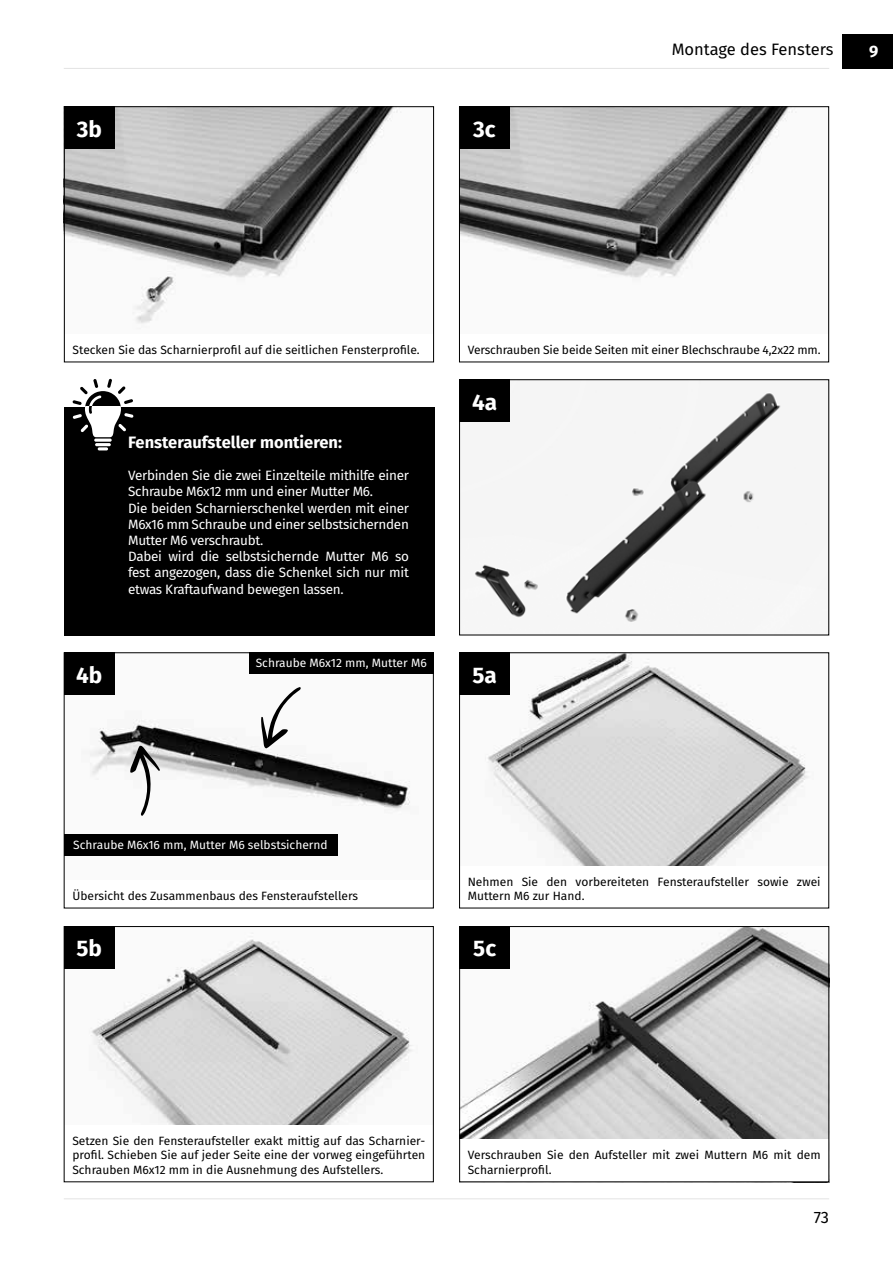
<style>
.page{position:relative;width:893px;height:1263px;background:#fff}
.page>*{position:absolute;margin:0;border:0;box-sizing:border-box;transform-origin:0 0}
.t1{font:700 22.5px "Fira Sans";color:#fff}
.t2{font:700 16.5px "Fira Sans";color:#fff}
.t3{font:16.5px "Fira Sans";color:#000}
.t4{font:13.5px/16.2px "Fira Sans";letter-spacing:-.02em;color:#fff}
.t5{font:12px/14.4px "Fira Sans";color:#000}
.t6{font:12px "Fira Sans";color:#fff}
</style>
<div class="page">
<hr style="left:64px;top:1198px;width:765px;height:1px;background:#e3e3e3">
<img style="left:461px;top:108px;width:336px;height:170px">
<img style="left:66px;top:108px;width:335px;height:216px">
<img style="left:467px;top:381px;width:359px;height:241px">
<img style="left:64px;top:719px;width:370px;height:190px">
<img style="left:485px;top:654px;width:324px;height:212px">
<img style="left:91px;top:933px;width:322px;height:192px">
<img style="left:461px;top:928px;width:366px;height:211px">
<svg style="left:130px;top:746px;width:30px;height:70px"></svg>
<svg style="left:261px;top:687px;width:40px;height:61px"></svg>
<hr style="left:64px;top:68px;width:765px;height:1px;background:#e3e3e3">
<div style="left:842px;top:34px;width:51px;height:34px;background:#000"></div>
<div style="left:64px;top:880px;width:370px;height:28px;background:#fff"></div>
<div style="left:249px;top:652px;width:185px;height:22px;background:#000"></div>
<div style="left:64px;top:834px;width:273px;height:22px;background:#000"></div>
<div style="left:64px;top:407px;width:370px;height:228px;background:#000"></div>
<hr style="left:94px;top:439px;width:18px;height:3px;background:#fff;border-radius:2px">
<hr style="left:95px;top:443px;width:16px;height:3px;background:#fff;border-radius:2px">
<svg style="left:98px;top:447px;width:10px;height:3px"></svg>
<svg style="left:72px;top:379px;width:62px;height:58px"></svg>
<div style="left:459px;top:106px;width:370px;height:256px;border:1px solid #000"></div>
<div style="left:64px;top:106px;width:370px;height:256px;border:1px solid #000"></div>
<div style="left:459px;top:106px;width:51px;height:43px;background:#000"></div>
<div style="left:64px;top:106px;width:51px;height:43px;background:#000"></div>
<div style="left:459px;top:379px;width:370px;height:256px;border:1px solid #000"></div>
<div style="left:64px;top:926px;width:370px;height:256px;border:1px solid #000"></div>
<div style="left:459px;top:926px;width:370px;height:256px;border:1px solid #000"></div>
<div style="left:459px;top:379px;width:51px;height:43px;background:#000"></div>
<div style="left:64px;top:652px;width:370px;height:256px;border:1px solid #000"></div>
<div style="left:64px;top:652px;width:51px;height:43px;background:#000"></div>
<div style="left:459px;top:652px;width:51px;height:43px;background:#000"></div>
<div style="left:64px;top:926px;width:51px;height:43px;background:#000"></div>
<div style="left:459px;top:926px;width:51px;height:43px;background:#000"></div>
<h1 class="t1" style="left:77px;top:110px;width:27px">3b</h1>
<h1 class="t1" style="left:473px;top:110px;width:24px">3c</h1>
<h2 class="t3" style="left:672px;top:37px;width:163px">Montage des Fensters</h2>
<h2 class="t2" style="left:869px;top:37px;width:11px">9</h2>
<p class="t5" style="left:73px;top:342px;width:347px">Stecken Sie das Scharnierprofil auf die seitlichen Fensterprofile.</p>
<p class="t5" style="left:468px;top:342px;width:353px">Verschrauben Sie beide Seiten mit einer Blechschraube 4,2x22 mm.</p>
<h2 class="t2" style="left:128px;top:428px;width:215px">Fensteraufsteller montieren:</h2>
<p class="t4" style="left:128px;top:467px;width:282px">Verbinden Sie die zwei Einzelteile mithilfe einer Schraube M6x12 mm und einer Mutter M6.<br>Die beiden Scharnierschenkel werden mit einer M6x16 mm Schraube und einer selbstsichernden Mutter M6 verschraubt.<br>Dabei wird die selbstsichernde Mutter M6 so fest angezogen, dass die Schenkel sich nur mit etwas Kraftaufwand bewegen lassen.</p>
<h1 class="t1" style="left:472px;top:383px;width:27px">4a</h1>
<p class="t6" style="left:256px;top:654px;width:172px">Schraube M6x12 mm, Mutter M6</p>
<h1 class="t1" style="left:76px;top:656px;width:28px">4b</h1>
<h1 class="t1" style="left:472px;top:656px;width:26px">5a</h1>
<p class="t6" style="left:73px;top:836px;width:256px">Schraube M6x16 mm, Mutter M6 selbstsichernd</p>
<p class="t5" style="left:72px;top:888px;width:287px">Übersicht des Zusammenbaus des Fensteraufstellers</p>
<p class="t5" style="left:468px;top:874px;width:354px">Nehmen Sie den vorbereiteten Fensteraufsteller sowie zwei<br>Muttern M6 zur Hand.</p>
<h1 class="t1" style="left:77px;top:930px;width:27px">5b</h1>
<h1 class="t1" style="left:473px;top:930px;width:24px">5c</h1>
<p class="t5" style="left:72px;top:1133px;width:354px;text-align:justify">Setzen Sie den Fensteraufsteller exakt mittig auf das Scharnier&shy;profil. Schieben Sie auf jeder Seite eine der vorweg eingeführten Schrauben M6x12 mm in die Ausnehmung des Aufstellers.</p>
<p class="t5" style="left:468px;top:1147px;width:354px">Verschrauben Sie den Aufsteller mit zwei Muttern M6 mit dem<br>Scharnierprofil.</p>
<h2 class="t3" style="left:814px;top:1205px;width:17px">73</h2>
</div>
